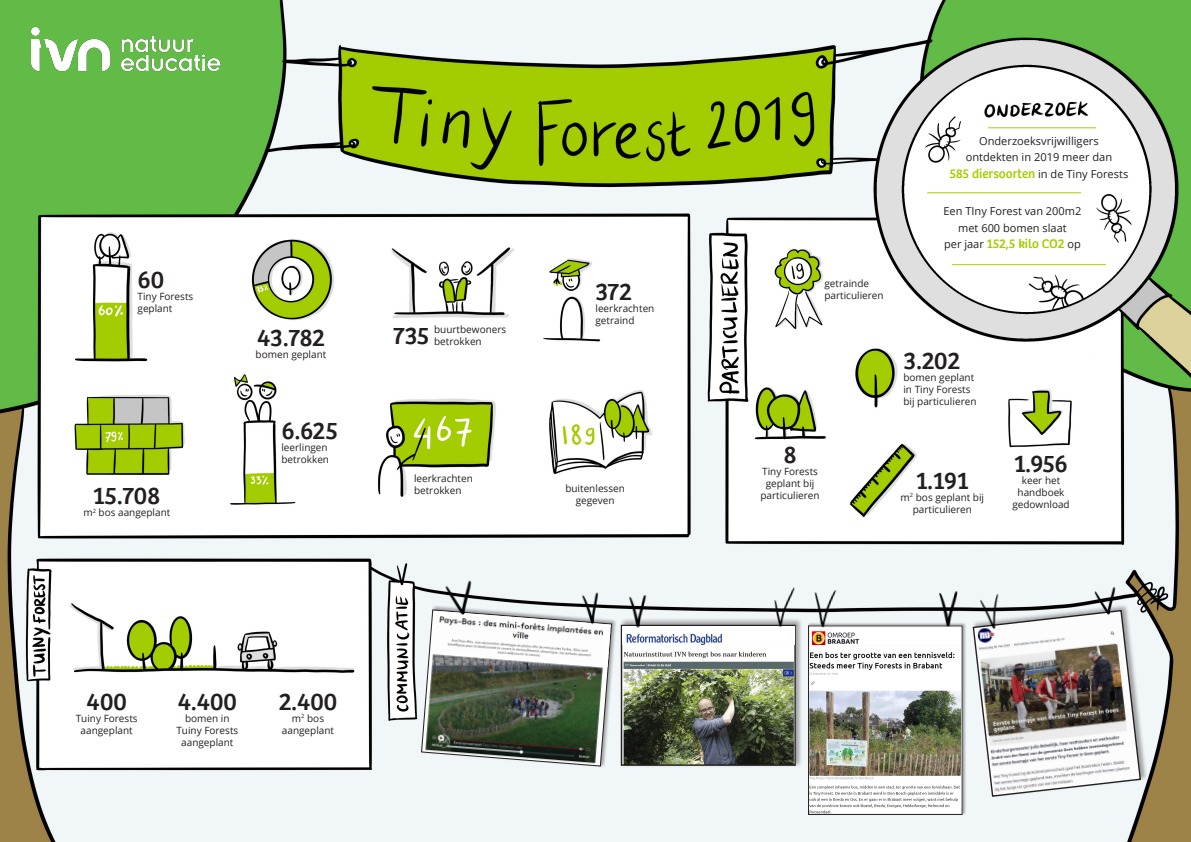
<style>
.page{position:relative;width:1191px;height:842px;background:#fff}
.page>*{position:absolute;margin:0;border:0;box-sizing:border-box;transform-origin:0 0}
.t1{font:25px "Bree";letter-spacing:-.01em;color:#231f20}
.t2{font:13.2px "Bree";color:#a3cd00}
.t3{font:11.1px "Open Sans";color:#231f20}
.t4{font:11px "Open Sans";color:#231f20}
.t5{font:10px/12px "Open Sans";color:#231f20;text-align:center}
.s1{font-family:"Bree";font-size:13.3px;color:#a3cd00}
.s2{font-family:"Open Sans";font-size:11px;color:#231f20}
</style>
<div class="page">
<img style="left:0;top:0;width:1191px;height:842px">
<img style="left:24px;top:20px;width:204px;height:58px">
<hr style="left:927px;top:193px;width:154px;height:1px;background:#a3cd00">
<hr style="left:952px;top:264px;width:154px;height:1px;background:#a3cd00">
<hr style="left:987px;top:128px;width:109px;height:1px;background:#a3cd00">
<div style="left:807px;top:622px;width:159px;height:193px;background:#231f20;opacity:.4"></div>
<img style="left:810px;top:627px;width:150px;height:186px">
<div style="left:808px;top:625px;width:154px;height:190px;border:1px solid #231f20"></div>
<img style="left:810px;top:629px;width:51px;height:20px">
<div style="left:972px;top:604px;width:175px;height:194px;background:#231f20;opacity:.4"></div>
<img style="left:972px;top:609px;width:169px;height:188px">
<img style="left:977px;top:632px;width:19px;height:13px">
<div style="left:420px;top:605px;width:197px;height:162px;background:#231f20;opacity:.4"></div>
<svg style="left:420px;top:639px;width:192px;height:128px;background:#616c5d"></svg>
<img style="left:434px;top:639px;width:172px;height:25px">
<div style="left:619px;top:618px;width:184px;height:149px;background:#231f20;opacity:.4"></div>
<img style="left:623px;top:645px;width:171px;height:119px">
<div style="left:621px;top:625px;width:175px;height:141px;border:1px solid #231f20"></div>
<div style="left:622px;top:627px;width:172px;height:18px;background:#fff"></div>
<img style="left:624px;top:633px;width:100px;height:14px">
<img style="left:407px;top:576px;width:216px;height:63px">
<img style="left:761px;top:580px;width:36px;height:52px">
<img style="left:976px;top:591px;width:31px;height:41px">
<img style="left:797px;top:580px;width:49px;height:54px">
<img style="left:618px;top:583px;width:45px;height:54px">
<img style="left:926px;top:578px;width:50px;height:59px">
<img style="left:1063px;top:584px;width:61px;height:50px">
<p class="t1" style="left:137px;top:265px;width:28px">60</p>
<p class="t5" style="left:137px;top:290px;width:57px">Tiny Forests</p>
<p class="t5" style="left:137px;top:302px;width:36px">geplant</p>
<p class="t1" style="left:257px;top:323px;width:69px">43.782</p>
<p class="t5" style="left:256px;top:348px;width:72px">bomen geplant</p>
<p class="t1" style="left:281px;top:416px;width:58px">6.625</p>
<p class="t5" style="left:281px;top:441px;width:48px">leerlingen</p>
<p class="t5" style="left:281px;top:453px;width:49px">betrokken</p>
<p class="t1" style="left:393px;top:321px;width:38px">735</p>
<p class="t5" style="left:434px;top:323px;width:74px;text-align:left">buurtbewoners betrokken</p>
<p class="t1" style="left:595px;top:277px;width:38px">372</p>
<p class="t5" style="left:595px;top:302px;width:60px">leerkrachten</p>
<p class="t5" style="left:595px;top:314px;width:41px">getraind</p>
<p class="t5" style="left:414px;top:472px;width:60px">leerkrachten</p>
<p class="t5" style="left:414px;top:484px;width:49px">betrokken</p>
<p class="t5" style="left:565px;top:482px;width:61px">buitenlessen</p>
<p class="t1" style="left:93px;top:481px;width:69px">15.708</p>
<p class="t5" style="left:575px;top:494px;width:40px">gegeven</p>
<p class="t5" style="left:83px;top:506px;width:89px">m<sup>2</sup> bos aangeplant</p>
<p class="t1" style="left:87px;top:686px;width:42px">400</p>
<p class="t5" style="left:76px;top:712px;width:63px">Tuiny Forests aangeplant</p>
<p class="t1" style="left:178px;top:686px;width:61px">4.400</p>
<p class="t5" style="left:185px;top:712px;width:46px">bomen in</p>
<p class="t5" style="left:176px;top:724px;width:63px">Tuiny Forests</p>
<p class="t5" style="left:181px;top:736px;width:54px">aangeplant</p>
<p class="t1" style="left:279px;top:686px;width:60px">2.400</p>
<p class="t5" style="left:292px;top:712px;width:34px">m<sup>2</sup> bos</p>
<p class="t5" style="left:282px;top:724px;width:54px">aangeplant</p>
<p class="t5" style="left:824px;top:277px;width:46px">getrainde</p>
<p class="t5" style="left:824px;top:289px;width:61px">particulieren</p>
<p class="t3" style="left:979px;top:133px;width:121px">Onderzoeksvrijwilligers</p>
<p class="t3" style="left:965px;top:149px;width:148px">ontdekten in 2019 meer dan</p>
<p class="t3" style="left:949px;top:166px;width:180px"><span class="s1">585 diersoorten</span> in de Tiny Forests</p>
<p class="t4" style="left:943px;top:204px;width:139px">Een TIny Forest van 200m2</p>
<p class="t4" style="left:958px;top:220px;width:110px">met 600 bomen slaat</p>
<p class="t2" style="left:944px;top:236px;width:138px"><span class="s2">per jaar</span> 152,5 kilo CO2 <span class="s2">op</span></p>
<p class="t1" style="left:783px;top:440px;width:15px">8</p>
<p class="t5" style="left:762px;top:465px;width:57px">Tiny Forests</p>
<p class="t5" style="left:765px;top:477px;width:50px">geplant bij</p>
<p class="t5" style="left:760px;top:489px;width:61px">particulieren</p>
<p class="t1" style="left:903px;top:346px;width:58px">3.202</p>
<p class="t5" style="left:903px;top:371px;width:72px">bomen geplant</p>
<p class="t5" style="left:903px;top:383px;width:69px">in Tiny Forests</p>
<p class="t5" style="left:903px;top:395px;width:75px">bij particulieren</p>
<p class="t1" style="left:916px;top:466px;width:54px">1.191</p>
<p class="t5" style="left:900px;top:491px;width:85px">m<sup>2</sup> bos geplant bij particulieren</p>
<p class="t1" style="left:1014px;top:449px;width:55px">1.956</p>
<p class="t5" style="left:1021px;top:474px;width:40px">keer het</p>
<p class="t5" style="left:1017px;top:486px;width:48px">handboek</p>
<p class="t5" style="left:1012px;top:498px;width:59px">gedownload</p>
</div>
